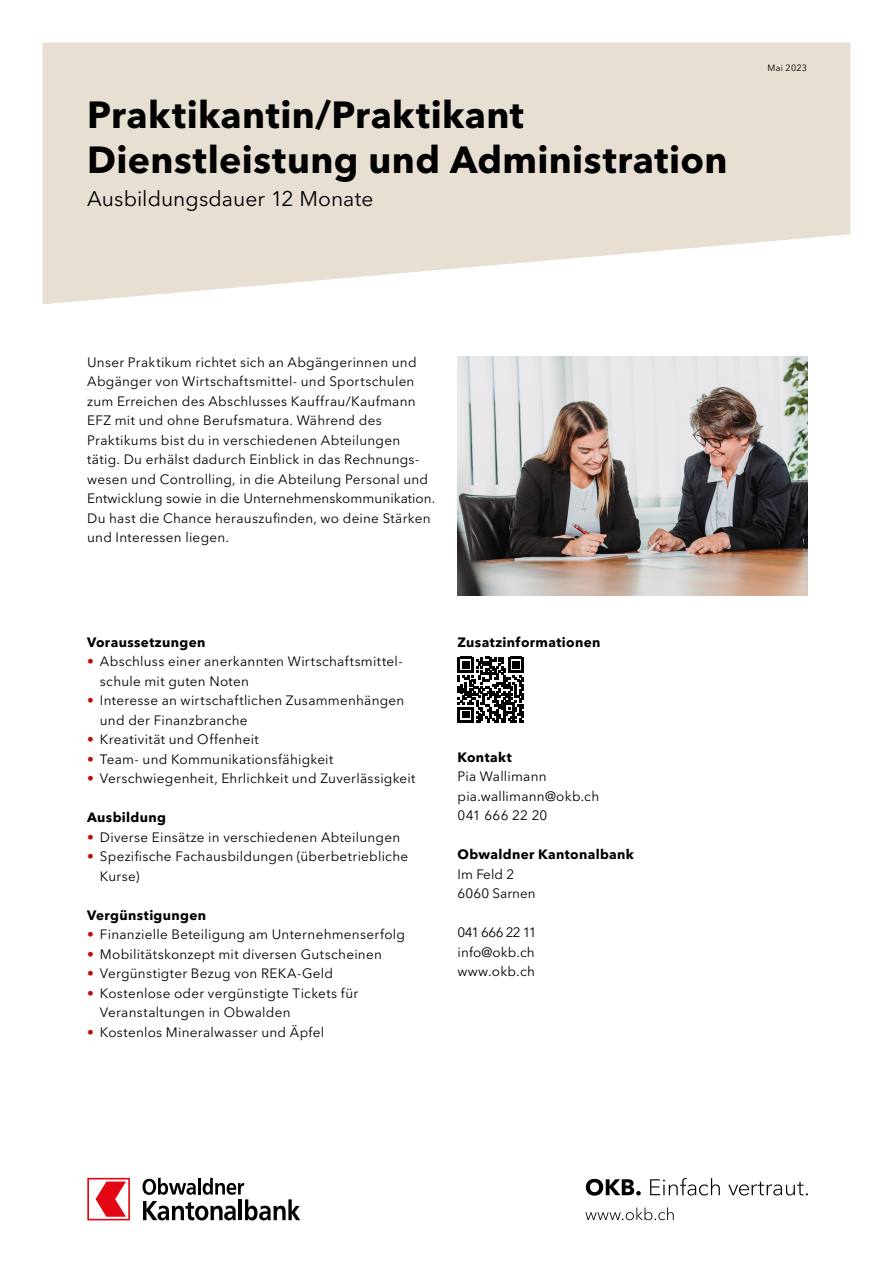
<style>
.page{position:relative;width:893px;height:1263px;background:#fff}
.page>*{position:absolute;margin:0;border:0;box-sizing:border-box;transform-origin:0 0}
.t1{font:700 37.5px/45px "Avenir Next LT Pro";letter-spacing:.01em;color:#000}
.t2{font:21px "Avenir Next LT Pro";letter-spacing:.005em;color:#000}
.t3{font:13.5px/19.5px "Avenir Next LT Pro";letter-spacing:.02em;color:#000}
.t4{font:700 13.5px "Avenir Next LT Pro";letter-spacing:.025em;color:#000}
.t5{font:13.5px/19.5px "Avenir Next LT Pro";color:#000}
.t6{font:9px "Avenir Next LT Pro";letter-spacing:.025em;color:#000}
.s1{color:#bd0e0d}
</style>
<div class="page">
<svg style="left:586px;top:1179px;width:55px;height:17px"></svg>
<svg style="left:650px;top:1178px;width:70px;height:17px"></svg>
<svg style="left:728px;top:1182px;width:80px;height:13px"></svg>
<svg style="left:585px;top:1207px;width:89px;height:13px"></svg>
<svg style="left:87px;top:1178px;width:43px;height:42px"></svg>
<svg style="left:143px;top:1178px;width:157px;height:42px"></svg>
<svg style="left:43px;top:43px;width:807px;height:261px;background:#e9e3d7"></svg>
<svg style="left:458px;top:657px;width:66px;height:66px"></svg>
<img style="left:457px;top:356px;width:351px;height:240px">
<h1 class="t1" style="left:87px;top:92px;width:642px">Praktikantin/Praktikant<br>Dienstleistung und Administration</h1>
<h2 class="t2" style="left:87px;top:186px;width:288px">Ausbildungsdauer 12 Monate</h2>
<p class="t6" style="left:767px;top:62px;width:41px">Mai 2023</p>
<p class="t3" style="left:87px;top:352px;width:350px">Unser Praktikum richtet sich an Abgängerinnen und Abgänger von Wirtschaftsmittel- und Sportschulen zum Erreichen des Abschlusses Kauffrau/Kaufmann EFZ mit und ohne Berufsmatura. Während des Praktikums bist du in verschiedenen Abteilungen tätig. Du erhälst dadurch Einblick in das Rechnungs&shy;wesen und Controlling, in die Abteilung Personal und Entwicklung sowie in die Unternehmenskommunikation.<br>Du hast die Chance herauszufinden, wo deine Stärken und Interessen liegen.</p>
<p class="t4" style="left:87px;top:634px;width:120px">Voraussetzungen</p>
<p class="t3" style="left:100px;top:652px;width:303px;text-indent:-13px"><span class="s1">•</span> Abschluss einer anerkannten Wirtschaftsmittel&shy;schule mit guten Noten</p>
<p class="t3" style="left:100px;top:691px;width:306px;text-indent:-13px"><span class="s1">•</span> Interesse an wirtschaftlichen Zusammenhängen und der Finanzbranche</p>
<p class="t3" style="left:87px;top:730px;width:173px"><span class="s1">•</span> Kreativität und Offenheit</p>
<p class="t3" style="left:87px;top:749px;width:248px"><span class="s1">•</span> Team- und Kommunikationsfähigkeit</p>
<p class="t3" style="left:87px;top:769px;width:330px"><span class="s1">•</span> Verschwiegenheit, Ehrlichkeit und Zuverlässigkeit</p>
<p class="t4" style="left:87px;top:809px;width:80px">Ausbildung</p>
<p class="t3" style="left:87px;top:827px;width:315px"><span class="s1">•</span> Diverse Einsätze in verschiedenen Abteilungen</p>
<p class="t3" style="left:100px;top:847px;width:310px;text-indent:-13px"><span class="s1">•</span> Spezifische Fachausbildungen (überbetriebliche<br>Kurse)</p>
<p class="t4" style="left:87px;top:907px;width:120px">Vergünstigungen</p>
<p class="t3" style="left:87px;top:925px;width:319px"><span class="s1">•</span> Finanzielle Beteiligung am Unternehmenserfolg</p>
<p class="t3" style="left:87px;top:944px;width:296px"><span class="s1">•</span> Mobilitätskonzept mit diversen Gutscheinen</p>
<p class="t3" style="left:87px;top:964px;width:247px"><span class="s1">•</span> Vergünstigter Bezug von REKA-Geld</p>
<p class="t3" style="left:100px;top:983px;width:260px;text-indent:-13px"><span class="s1">•</span> Kostenlose oder vergünstigte Tickets für<br>Veranstaltungen in Obwalden</p>
<p class="t3" style="left:87px;top:1022px;width:238px"><span class="s1">•</span> Kostenlos Mineralwasser und Äpfel</p>
<p class="t4" style="left:458px;top:634px;width:144px">Zusatzinformationen</p>
<p class="t4" style="left:458px;top:748px;width:56px">Kontakt</p>
<p class="t3" style="left:458px;top:766px;width:143px">Pia Wallimann pia.wallimann@okb.ch<br>041 666 22 20</p>
<p class="t4" style="left:458px;top:846px;width:178px">Obwaldner Kantonalbank</p>
<p class="t5" style="left:458px;top:864px;width:80px">Im Feld 2<br>6060 Sarnen</p>
<p class="t3" style="left:458px;top:922px;width:80px">041 666 22 11 info@okb.ch www.okb.ch</p>
</div>
